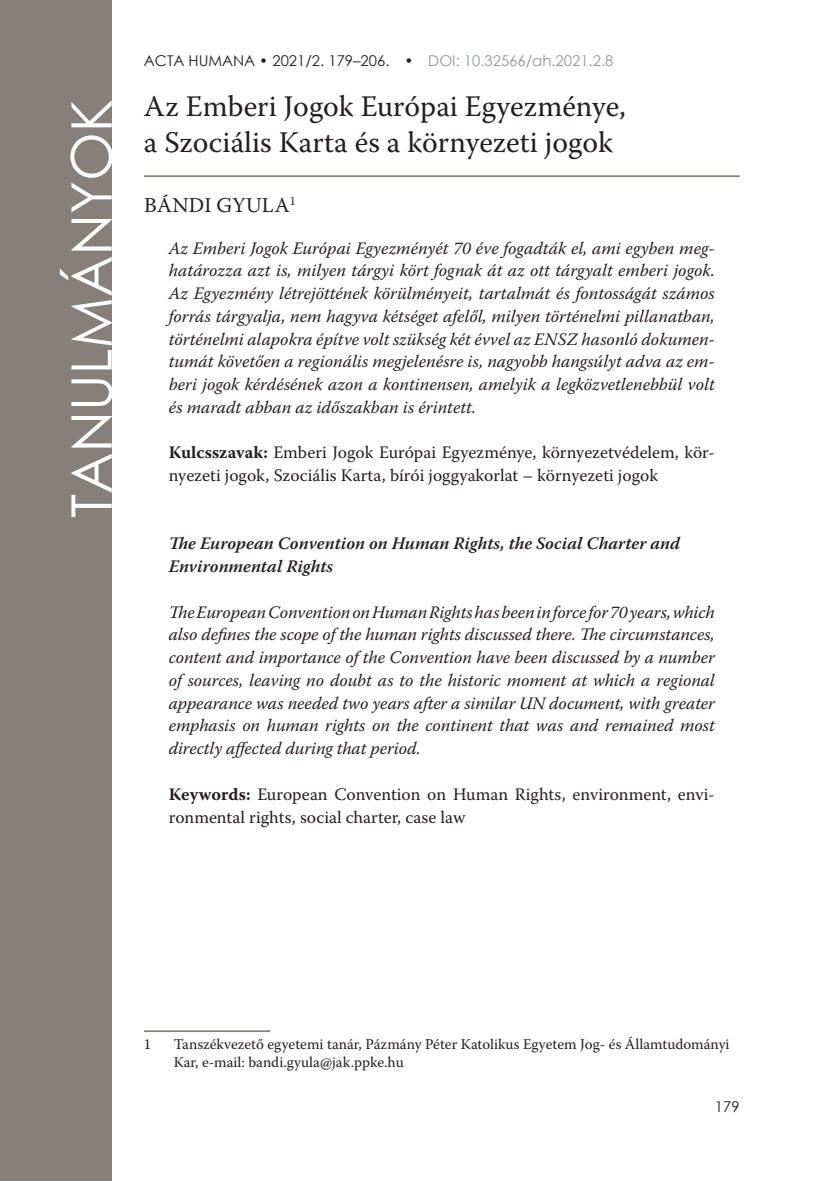
<style>
.page{position:relative;width:834px;height:1181px;background:#fff}
.page>*{position:absolute;margin:0;border:0;box-sizing:border-box;transform-origin:0 0}
.M1_text{font:56px "Century Gothic";color:#fff}
.Tanulmánycím{font:29.75px/35.7px "Warnock Pro";color:#231f20}
.t1{font:21px "Warnock Pro";letter-spacing:.015em;color:#231f20}
.Absztrakt{font:italic 17.5px/22.8px "Warnock Pro";color:#231f20;text-align:justify}
.Absztrakt___ENG{font:italic 17.5px/22.8px "Warnock Pro";letter-spacing:-.005em;color:#231f20;text-align:justify}
.Kulcsszavak{font:17.5px/22.8px "Warnock Pro";color:#231f20}
.Kulcsszavak___ENG{font:17.5px/22.8px "Warnock Pro";color:#231f20}
.Absztrakt___ENG_cím{font:italic 600 17.5px/22.8px "Warnock Pro";color:#231f20}
.Lábjegyzet{font:14.88px/17.8px "Warnock Pro";color:#231f20}
.t2{font:14.88px "Century Gothic";color:#231f20}
.s1{color:#939598}
.s2{font-weight:700}
</style>
<div class="page">
<div style="left:0;top:0;width:112px;height:1181px;background:#867f7c"></div>
<hr style="left:144px;top:175px;width:595px;height:2px;background:#867f7c">
<hr style="left:144px;top:1030px;width:126px;height:2px;background:#867f7c">
<p class="t2" style="left:144px;top:50px;width:471px">ACTA HUMANA • 2021/2. 179–206. • <span class="s1">DOI: 10.32566/ah.2021.2.8</span></p>
<p class="M1_text" style="left:52px;top:518px;width:420px;rotate:-90deg">TANULMÁNYOK</p>
<p class="Tanulmánycím" style="left:144px;top:88px;width:483px">Az Emberi Jogok Európai Egyezménye, a Szociális Karta és a környezeti jogok</p>
<p class="t1" style="left:144px;top:192px;width:153px">BÁNDI GYULA<sup>1</sup></p>
<p class="Absztrakt" style="left:169px;top:236px;width:547px">Az Emberi Jogok Európai Egyezményét 70 éve fogadták el, ami egyben meg&shy;határozza azt is, milyen tárgyi kört fognak át az ott tárgyalt emberi jogok.<br>Az Egyezmény létrejöttének körülményeit, tartalmát és fontosságát számos forrás tárgyalja, nem hagyva kétséget afelől, milyen történelmi pillanatban, történelmi alapokra építve volt szükség két évvel az ENSZ hasonló dokumen&shy;tumát követően a regionális megjelenésre is, nagyobb hangsúlyt adva az em&shy;beri jogok kérdésének azon a kontinensen, amelyik a legközvetlenebbül volt és maradt abban az időszakban is érintett.</p>
<p class="Kulcsszavak" style="left:169px;top:441px;width:547px"><span class="s2">Kulcsszavak:</span> Emberi Jogok Európai Egyezménye, környezetvédelem, kör&shy;nyezeti jogok, Szociális Karta, bírói joggyakorlat – környezeti jogok</p>
<p class="Absztrakt___ENG_cím" style="left:169px;top:532px;width:512px">The European Convention on Human Rights, the Social Charter and<br>Environmental Rights</p>
<p class="Absztrakt___ENG" style="left:169px;top:600px;width:547px">The European Convention on Human Rights has been in force for 70 years, which also defines the scope of the human rights discussed there. The circumstances, content and importance of the Convention have been discussed by a number of sources, leaving no doubt as to the historic moment at which a regional appearance was needed two years after a similar UN document, with greater emphasis on human rights on the continent that was and remained most directly affected during that period.</p>
<p class="Kulcsszavak___ENG" style="left:169px;top:782px;width:547px"><span class="s2">Keywords:</span> European Convention on Human Rights, environment, envi&shy;ronmental rights, social charter, case law</p>
<p class="Lábjegyzet" style="left:144px;top:1035px;width:9px">1</p>
<p class="Lábjegyzet" style="left:174px;top:1035px;width:557px">Tanszékvezető egyetemi tanár, Pázmány Péter Katolikus Egyetem Jog- és Államtudományi<br>Kar, e-mail: bandi.gyula@jak.ppke.hu</p>
<p class="t2" style="left:714px;top:1095px;width:26px">179</p>
</div>
